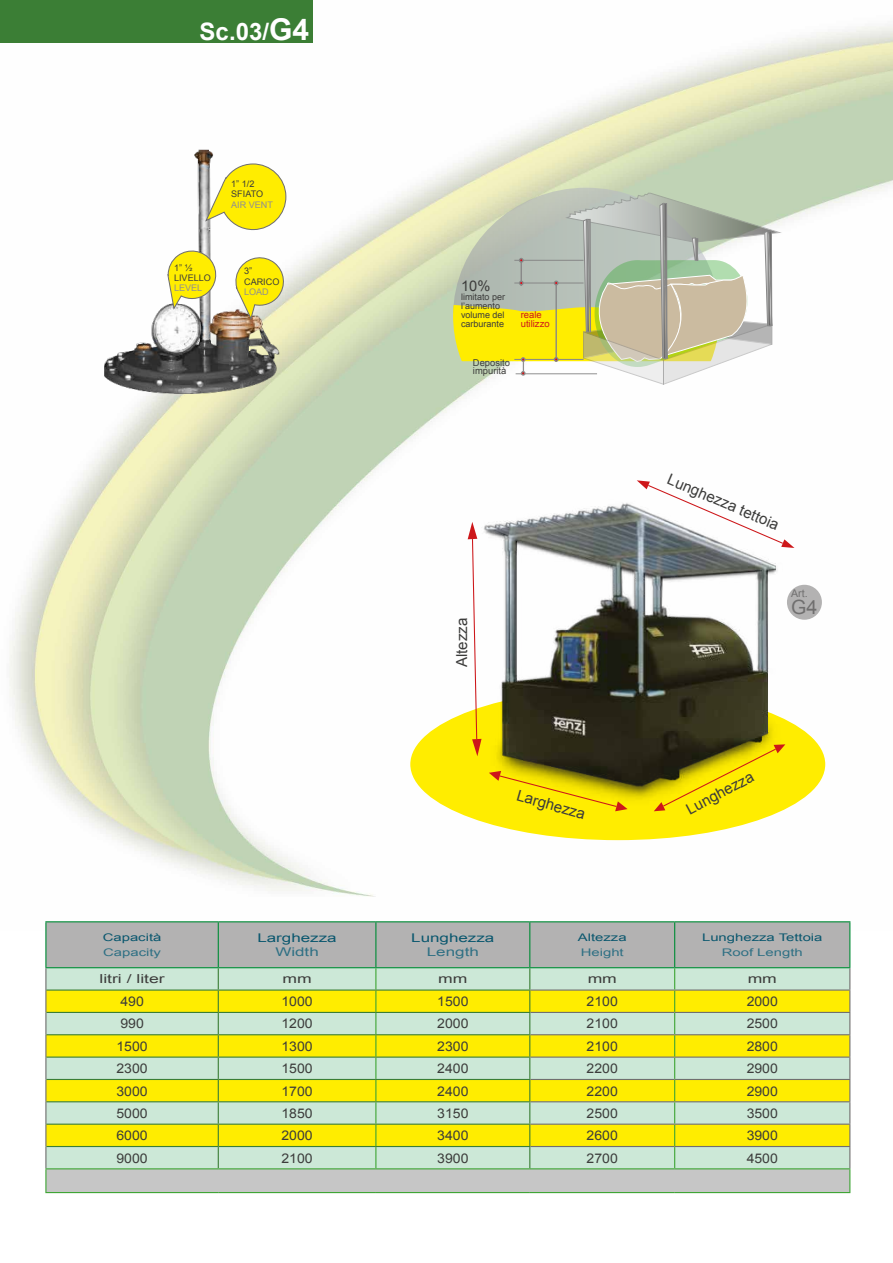
<style>
.page{position:relative;width:893px;height:1263px;background:#fff}
.page>*{position:absolute;margin:0;border:0;box-sizing:border-box;transform-origin:0 0}
.t1{font:700 24px "Arial";color:#fff}
.t2{font:19.65px "Arial";color:#706f6f}
.t3{font:15.15px "Arial";color:#3c3c3b}
.t4{font:14.7px "Arial";color:#3c3c3b}
.t5{font:13.35px "Arial";color:#3c3c3b;scale:1.05 1}
.t6{font:12.45px "Arial";color:#3c3c3b;scale:1.42 1}
.t7{font:12px "Arial";color:#0a576e;scale:1.42 1}
.t8{font:12px "Arial";color:#2f7084;scale:1.42 1}
.t9{font:10.65px "Arial";color:#706f6f}
.t10{font:10.5px "Arial";color:#0a576e;scale:1.42 1}
.t11{font:10.5px "Arial";color:#2f7084;scale:1.42 1}
.t12{font:9.45px/8.2px "Arial";color:#3c3c3b}
.t13{font:9.45px/9.4px "Arial";color:#cd171a}
.t14{font:9px/10.2px "Arial";color:#3c3c3b}
.t15{font:9px "Arial";color:#909090}
.s1{font-size:30px}
</style>
<div class="page">
<img style="left:9px;top:25px;width:884px;height:905px">
<div style="left:410px;top:688px;width:415px;height:152px;background:#ffed00;border-radius:50%"></div>
<img style="left:467px;top:486px;width:336px;height:331px">
<div style="left:787px;top:585px;width:35px;height:35px;background:#b3b2b2;border-radius:50%"></div>
<svg style="left:489px;top:771px;width:139px;height:40px"></svg>
<svg style="left:468px;top:522px;width:13px;height:234px"></svg>
<svg style="left:654px;top:744px;width:131px;height:67px"></svg>
<svg style="left:637px;top:480px;width:157px;height:68px"></svg>
<img style="left:36px;top:128px;width:310px;height:296px">
<svg style="left:167px;top:248px;width:52px;height:63px"></svg>
<svg style="left:204px;top:163px;width:83px;height:68px"></svg>
<svg style="left:235px;top:253px;width:51px;height:68px"></svg>
<div style="left:0;top:0;width:313px;height:43px;background:#3b7e35"></div>
<svg style="left:453px;top:188px;width:328px;height:197px"></svg>
<hr style="left:45px;top:921px;width:173px;height:1px;background:#008c36">
<hr style="left:218px;top:921px;width:158px;height:1px;background:#008c36">
<hr style="left:376px;top:921px;width:154px;height:1px;background:#008c36">
<hr style="left:530px;top:921px;width:145px;height:1px;background:#008c36">
<hr style="left:675px;top:921px;width:175px;height:1px;background:#008c36">
<hr style="left:45px;top:1192px;width:173px;height:1px;background:#3fa535">
<hr style="left:218px;top:1192px;width:158px;height:1px;background:#3fa535">
<hr style="left:376px;top:1192px;width:154px;height:1px;background:#3fa535">
<hr style="left:530px;top:1192px;width:145px;height:1px;background:#3fa535">
<hr style="left:675px;top:1192px;width:175px;height:1px;background:#3fa535">
<svg style="left:45px;top:922px;width:805px;height:270px"></svg>
<h1 class="t1" style="left:200px;top:16px;width:111px">Sc.03/<span class="s1">G4</span></h1>
<p class="t14" style="left:231px;top:179px;width:33px">1” 1/2<br>SFIATO</p>
<p class="t15" style="left:231px;top:199px;width:43px">AIR VENT</p>
<p class="t14" style="left:174px;top:263px;width:38px">1” ½<br>LIVELLO</p>
<p class="t15" style="left:174px;top:282px;width:30px">LEVEL</p>
<p class="t14" style="left:244px;top:266px;width:37px">3”<br>CARICO</p>
<p class="t15" style="left:244px;top:286px;width:26px">LOAD</p>
<p class="t10" style="left:103px;top:931px;width:43px">Capacità</p>
<p class="t11" style="left:103px;top:945px;width:42px">Capacity</p>
<p class="t7" style="left:257px;top:930px;width:57px">Larghezza</p>
<p class="t8" style="left:275px;top:944px;width:32px">Width</p>
<p class="t4" style="left:461px;top:276px;width:31px">10%</p>
<p class="t14" style="left:461px;top:292px;width:46px;line-height:9px">limitato per l’aumento volume del carburante</p>
<p class="t12" style="left:473px;top:358px;width:39px">Deposito impurità</p>
<p class="t13" style="left:521px;top:310px;width:30px">reale utilizzo</p>
<p class="t3" style="left:452px;top:667px;width:51px;rotate:-90deg">Altezza</p>
<p class="t3" style="left:520px;top:785px;width:72px;rotate:16deg">Larghezza</p>
<p class="t3" style="left:672px;top:469px;width:121px;rotate:23deg">Lunghezza tettoia</p>
<p class="t9" style="left:791px;top:586px;width:18px">Art.</p>
<h2 class="t2" style="left:791px;top:594px;width:28px">G4</h2>
<p class="t3" style="left:683px;top:802px;width:76px;rotate:-28deg">Lunghezza</p>
<p class="t7" style="left:411px;top:930px;width:60px">Lunghezza</p>
<p class="t8" style="left:427px;top:944px;width:38px">Length</p>
<p class="t10" style="left:578px;top:931px;width:36px">Altezza</p>
<p class="t11" style="left:581px;top:945px;width:32px">Height</p>
<p class="t10" style="left:702px;top:931px;width:86px">Lunghezza Tettoia</p>
<p class="t11" style="left:722px;top:945px;width:59px">Roof Length</p>
<p class="t6" style="left:99px;top:971px;width:47px">litri / liter</p>
<p class="t6" style="left:282px;top:971px;width:22px">mm</p>
<p class="t6" style="left:438px;top:971px;width:22px">mm</p>
<p class="t6" style="left:588px;top:971px;width:22px">mm</p>
<p class="t6" style="left:748px;top:971px;width:22px">mm</p>
<p class="t5" style="left:120px;top:993px;width:24px">490</p>
<p class="t5" style="left:281px;top:993px;width:31px">1000</p>
<p class="t5" style="left:437px;top:993px;width:31px">1500</p>
<p class="t5" style="left:587px;top:993px;width:31px">2100</p>
<p class="t5" style="left:747px;top:993px;width:31px">2000</p>
<p class="t5" style="left:120px;top:1015px;width:24px">990</p>
<p class="t5" style="left:281px;top:1015px;width:31px">1200</p>
<p class="t5" style="left:437px;top:1015px;width:31px">2000</p>
<p class="t5" style="left:587px;top:1015px;width:31px">2100</p>
<p class="t5" style="left:747px;top:1015px;width:31px">2500</p>
<p class="t5" style="left:116px;top:1037px;width:31px">1500</p>
<p class="t5" style="left:281px;top:1037px;width:31px">1300</p>
<p class="t5" style="left:437px;top:1037px;width:31px">2300</p>
<p class="t5" style="left:587px;top:1037px;width:31px">2100</p>
<p class="t5" style="left:747px;top:1037px;width:31px">2800</p>
<p class="t5" style="left:116px;top:1060px;width:31px">2300</p>
<p class="t5" style="left:281px;top:1060px;width:31px">1500</p>
<p class="t5" style="left:437px;top:1060px;width:31px">2400</p>
<p class="t5" style="left:587px;top:1060px;width:31px">2200</p>
<p class="t5" style="left:747px;top:1060px;width:31px">2900</p>
<p class="t5" style="left:116px;top:1082px;width:31px">3000</p>
<p class="t5" style="left:281px;top:1082px;width:31px">1700</p>
<p class="t5" style="left:437px;top:1082px;width:31px">2400</p>
<p class="t5" style="left:587px;top:1082px;width:31px">2200</p>
<p class="t5" style="left:747px;top:1082px;width:31px">2900</p>
<p class="t5" style="left:116px;top:1104px;width:31px">5000</p>
<p class="t5" style="left:281px;top:1104px;width:31px">1850</p>
<p class="t5" style="left:437px;top:1104px;width:31px">3150</p>
<p class="t5" style="left:587px;top:1104px;width:31px">2500</p>
<p class="t5" style="left:747px;top:1104px;width:31px">3500</p>
<p class="t5" style="left:116px;top:1127px;width:31px">6000</p>
<p class="t5" style="left:281px;top:1127px;width:31px">2000</p>
<p class="t5" style="left:437px;top:1127px;width:31px">3400</p>
<p class="t5" style="left:587px;top:1127px;width:31px">2600</p>
<p class="t5" style="left:747px;top:1127px;width:31px">3900</p>
<p class="t5" style="left:116px;top:1149px;width:31px">9000</p>
<p class="t5" style="left:281px;top:1149px;width:31px">2100</p>
<p class="t5" style="left:437px;top:1149px;width:31px">3900</p>
<p class="t5" style="left:587px;top:1149px;width:31px">2700</p>
<p class="t5" style="left:747px;top:1149px;width:31px">4500</p>
</div>
